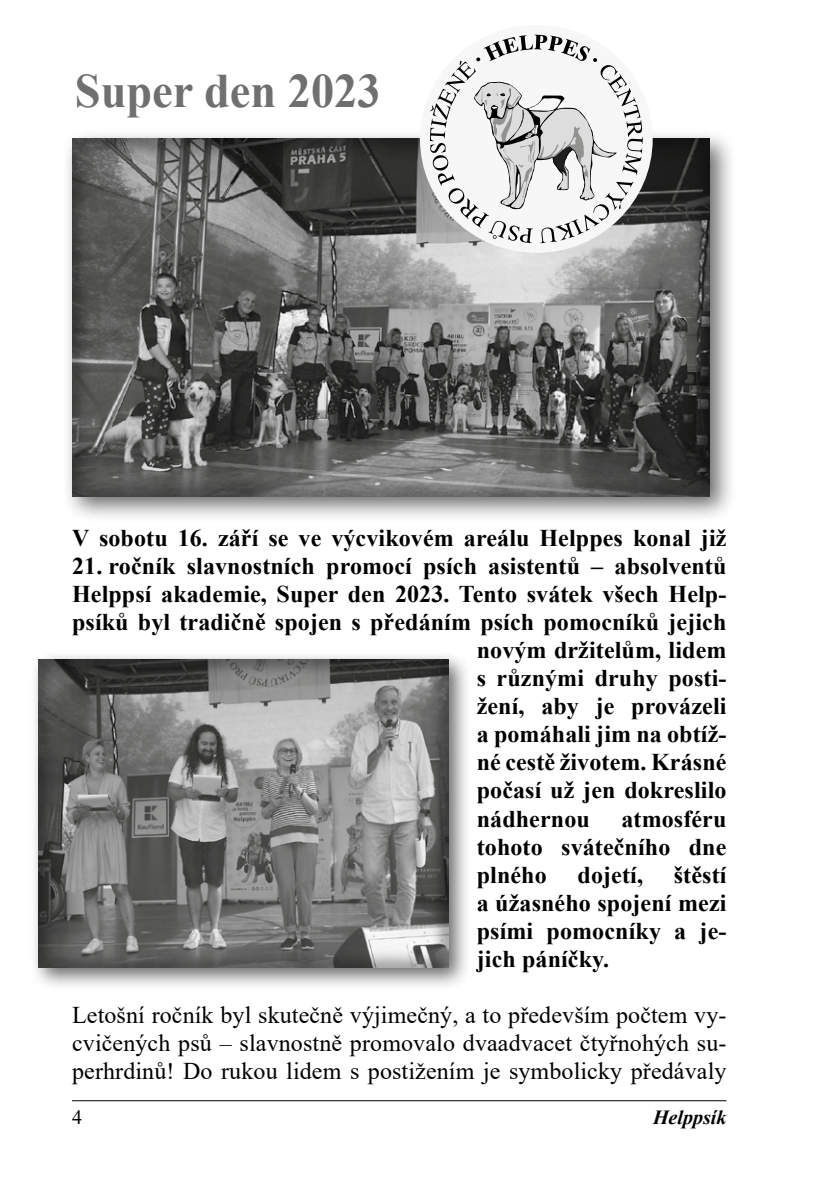
<style>
.page{position:relative;width:840px;height:1191px;background:#fff}
.page>*{position:absolute;margin:0;border:0;box-sizing:border-box;transform-origin:0 0}
.Normální{font:700 48px "Times New Roman";color:#706f6f;scale:.96 1}
.t1{font:700 24px/28px "Times New Roman";letter-spacing:.005em;color:#000;text-align:justify}
.t2{font:24px/28px "Times New Roman";letter-spacing:.005em;color:#000;text-align:justify}
.t3{font:italic 700 20px "Times New Roman";color:#000}
.t4{font:20px "Times New Roman";color:#000}
</style>
<div class="page">
<hr style="left:72px;top:1100px;width:654px;height:1px;background:#000">
<div style="left:61px;top:128px;width:675px;height:395px;background:#000;opacity:.59"></div>
<div style="left:56px;top:125px;width:670px;height:372px;background:#000;opacity:.32"></div>
<div style="left:29px;top:649px;width:442px;height:341px;background:#000;opacity:.59"></div>
<div style="left:21px;top:643px;width:443px;height:324px;background:#000;opacity:.32"></div>
<div style="left:420px;top:25px;width:232px;height:228px;background:#f7f7f7;border-radius:50%"></div>
<svg style="left:429px;top:35px;width:213px;height:208px"></svg>
<p class="Normální" style="left:75px;top:56px;width:320px">Super den 2023</p>
<p class="t1" style="left:72px;top:523px;width:655px">V sobotu 16. září se ve výcvikovém areálu Helppes konal již</p>
<p class="t1" style="left:72px;top:551px;width:655px">21. ročník slavnostních promocí psích asistentů – absolventů</p>
<p class="t1" style="left:72px;top:579px;width:655px">Helppsí akademie, Super den 2023. Tento svátek všech Help-</p>
<p class="t1" style="left:72px;top:607px;width:655px">psíků byl tradičně spojen s předáním psích pomocníků jejich</p>
<p class="t1" style="left:476px;top:635px;width:251px">novým držitelům, lidem</p>
<p class="t1" style="left:476px;top:663px;width:251px">s různými druhy posti-</p>
<p class="t1" style="left:476px;top:691px;width:251px">žení, aby je provázeli</p>
<p class="t1" style="left:476px;top:719px;width:251px">a pomáhali jim na obtíž-</p>
<p class="t1" style="left:476px;top:747px;width:251px">né cestě životem. Krásné</p>
<p class="t1" style="left:476px;top:775px;width:251px">počasí už jen dokreslilo</p>
<p class="t1" style="left:476px;top:803px;width:114px">nádhernou</p>
<p class="t1" style="left:476px;top:803px;width:251px;text-indent:145px">atmosféru tohoto svátečního dne plného</p>
<p class="t1" style="left:476px;top:859px;width:251px;text-indent:197px">štěstí a úžasného spojení mezi psími pomocníky a je&shy;jich páníčky.</p>
<p class="t2" style="left:72px;top:999px;width:655px">Letošní ročník byl skutečně výjimečný, a to především počtem vy&shy;cvičených psů – slavnostně promovalo dvaadvacet čtyřnohých su&shy;perhrdinů! Do rukou lidem s postižením je symbolicky předávaly</p>
<p class="t1" style="left:577px;top:859px;width:67px">dojetí,</p>
<p class="t4" style="left:72px;top:1103px;width:11px">4</p>
<p class="t3" style="left:652px;top:1103px;width:75px">Helppsík</p>
</div>
